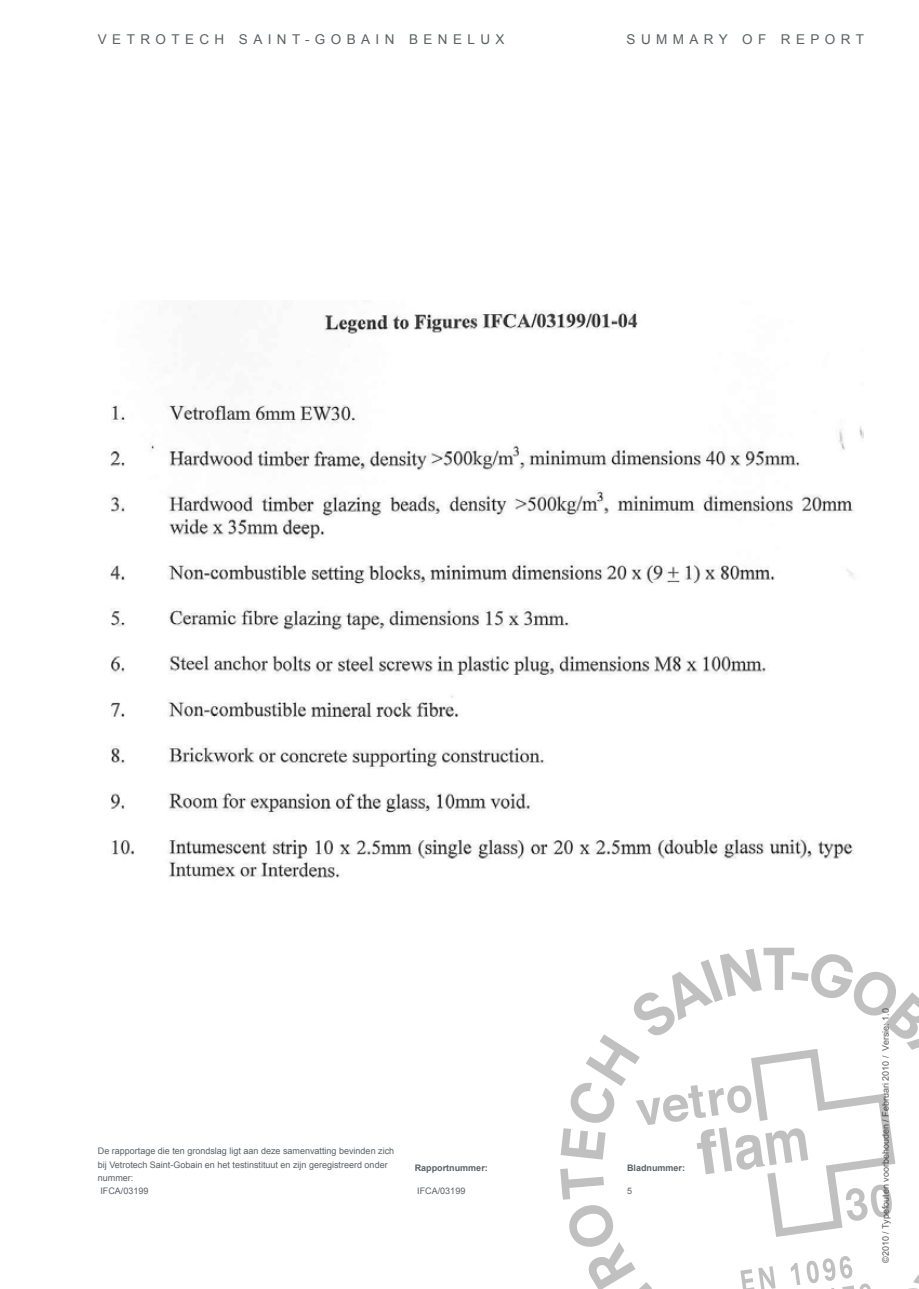
<style>
.page{position:relative;width:919px;height:1289px;background:#fff}
.page>*{position:absolute;margin:0;border:0;box-sizing:border-box;transform-origin:0 0}
.t1{font:13.5px "Arial";letter-spacing:.4em;color:#5b6064}
.t2{font:9px/13.5px "Arial";color:#5b6064}
.t3{font:9px "Arial";color:#5a5b5d}
.t4{font:700 9px "Arial";color:#5b6064}
</style>
<div class="page">
<img style="left:110px;top:305px;width:753px;height:573px">
<svg style="left:560px;top:947px;width:358px;height:341px"></svg>
<h1 class="t1" style="left:98px;top:30px;width:408px">VETROTECH SAINT-GOBAIN BENELUX</h1>
<h1 class="t1" style="left:626px;top:30px;width:239px">SUMMARY OF REPORT</h1>
<p class="t2" style="left:98px;top:1144px;width:298px">De rapportage die ten grondslag ligt aan deze samenvatting bevinden zich bij Vetrotech Saint-Gobain en het testinstituut en zijn geregistreerd onder nummer:</p>
<p class="t2" style="left:100px;top:1183px;width:50px">IFCA/03199</p>
<p class="t4" style="left:415px;top:1161px;width:74px">Rapportnummer:</p>
<p class="t2" style="left:417px;top:1183px;width:50px">IFCA/03199</p>
<p class="t4" style="left:627px;top:1161px;width:60px">Bladnummer:</p>
<p class="t2" style="left:627px;top:1183px;width:7px">5</p>
<p class="t3" style="left:879px;top:1262px;width:256px;rotate:-90deg">©2010 / Typefouten voorbehouden / Februari 2010 / Versie: 1.0</p>
</div>
